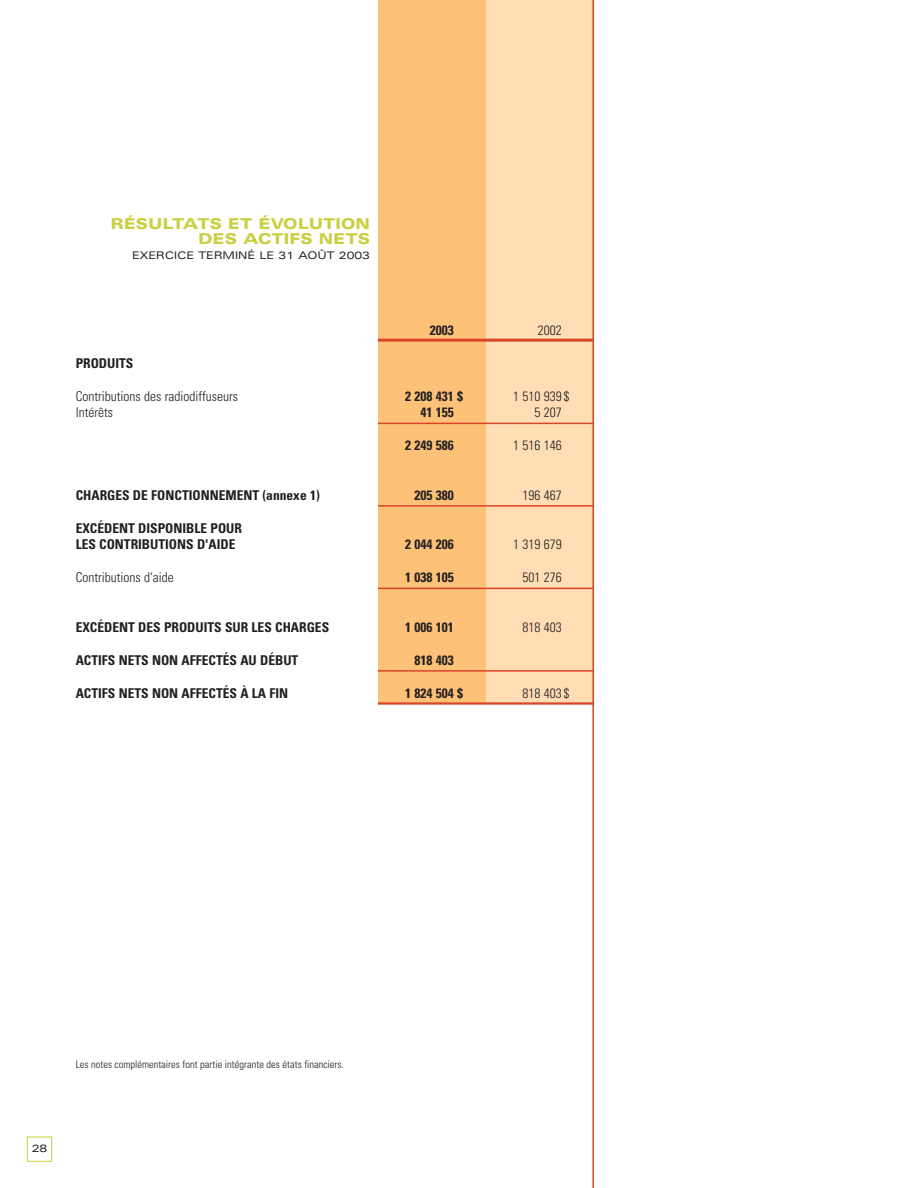
<style>
.page{position:relative;width:918px;height:1188px;background:#fff}
.page>*{position:absolute;margin:0;border:0;box-sizing:border-box;transform-origin:0 0}
.t1{font:900 expanded 15px/15px "Univers";color:#c9d041;text-align:right}
.t2{font:700 condensed 13.5px/16.5px "Univers";color:#231f20}
.t3{font:300 condensed 13.5px "Univers";color:#231f20}
.t4{font:300 condensed 10.5px "Univers";color:#231f20}
.t5{font:expanded 10.5px "Univers";color:#231f20}
</style>
<div class="page">
<div style="left:378px;top:0;width:108px;height:703px;background:#fdc277"></div>
<div style="left:486px;top:0;width:108px;height:703px;background:#ffdeb5"></div>
<hr style="left:378px;top:339px;width:216px;height:3px;background:#da4428">
<hr style="left:378px;top:423px;width:216px;height:1px;background:#da4428">
<hr style="left:378px;top:505px;width:216px;height:2px;background:#da4428">
<hr style="left:378px;top:588px;width:216px;height:1px;background:#da4428">
<hr style="left:378px;top:670px;width:216px;height:2px;background:#da4428">
<hr style="left:378px;top:702px;width:216px;height:3px;background:#da4428">
<hr style="left:592px;top:0;width:2px;height:1188px;background:#da4428">
<div style="left:27px;top:1137px;width:25px;height:25px;border:1px solid #c9d041"></div>
<p class="t1" style="left:110px;top:218px;width:261px">RÉSULTATS ET ÉVOLUTION<br>DES ACTIFS NETS</p>
<p class="t5" style="left:132px;top:251px;width:239px">EXERCICE TERMINÉ LE 31 AOÛT 2003</p>
<p class="t2" style="left:430px;top:323px;width:25px">2003</p>
<p class="t3" style="left:538px;top:325px;width:25px">2002</p>
<p class="t2" style="left:76px;top:356px;width:59px">PRODUITS</p>
<p class="t3" style="left:76px;top:391px;width:164px">Contributions des radiodiffuseurs</p>
<p class="t2" style="left:405px;top:389px;width:60px">2 208 431 $</p>
<p class="t3" style="left:513px;top:391px;width:58px">1 510 939 $</p>
<p class="t3" style="left:76px;top:408px;width:39px">Intérêts</p>
<p class="t2" style="left:420px;top:406px;width:35px">41 155</p>
<p class="t3" style="left:534px;top:408px;width:29px">5 207</p>
<p class="t2" style="left:405px;top:439px;width:50px">2 249 586</p>
<p class="t3" style="left:513px;top:441px;width:50px">1 516 146</p>
<p class="t2" style="left:76px;top:488px;width:246px">CHARGES DE FONCTIONNEMENT (annexe 1)</p>
<p class="t2" style="left:414px;top:488px;width:41px">205 380</p>
<p class="t3" style="left:522px;top:490px;width:41px">196 467</p>
<p class="t2" style="left:76px;top:521px;width:168px">EXCÉDENT DISPONIBLE POUR<br>LES CONTRIBUTIONS D'AIDE</p>
<p class="t2" style="left:405px;top:538px;width:50px">2 044 206</p>
<p class="t3" style="left:513px;top:540px;width:50px">1 319 679</p>
<p class="t3" style="left:76px;top:573px;width:100px">Contributions d'aide</p>
<p class="t2" style="left:405px;top:571px;width:50px">1 038 105</p>
<p class="t3" style="left:522px;top:573px;width:41px">501 276</p>
<p class="t2" style="left:76px;top:620px;width:255px">EXCÉDENT DES PRODUITS SUR LES CHARGES</p>
<p class="t2" style="left:405px;top:620px;width:50px">1 006 101</p>
<p class="t3" style="left:522px;top:622px;width:41px">818 403</p>
<p class="t2" style="left:76px;top:653px;width:224px">ACTIFS NETS NON AFFECTÉS AU DÉBUT</p>
<p class="t2" style="left:414px;top:653px;width:41px">818 403</p>
<p class="t2" style="left:76px;top:686px;width:214px">ACTIFS NETS NON AFFECTÉS À LA FIN</p>
<p class="t2" style="left:405px;top:686px;width:60px">1 824 504 $</p>
<p class="t3" style="left:522px;top:688px;width:48px">818 403 $</p>
<p class="t5" style="left:32px;top:1144px;width:17px">28</p>
<p class="t4" style="left:76px;top:1061px;width:270px">Les notes complémentaires font partie intégrante des états financiers.</p>
</div>
